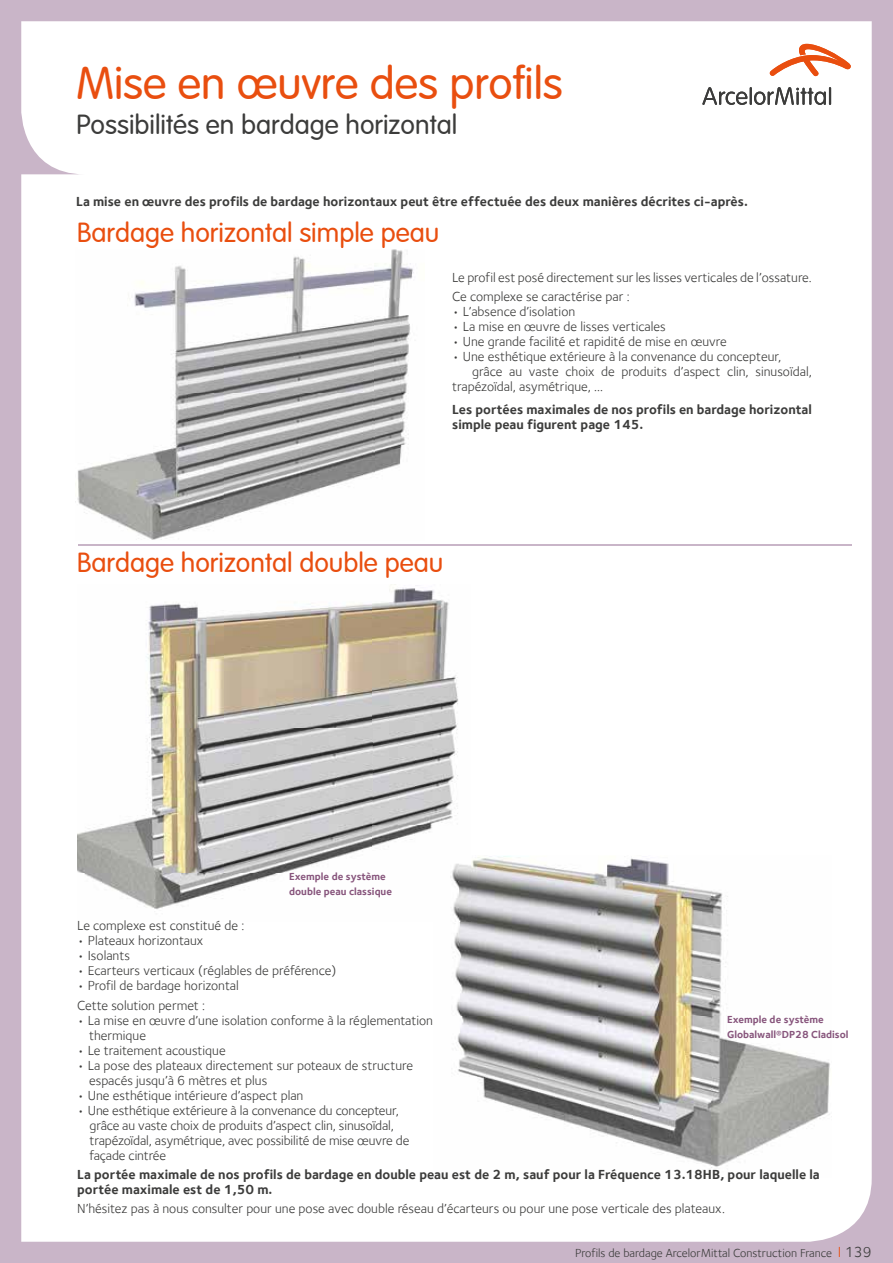
<style>
.page{position:relative;width:893px;height:1263px;background:#c9b5c8}
.page>*{position:absolute;margin:0;border:0;box-sizing:border-box;transform-origin:0 0}
.t1{font:300 45px "VAG Rounded";color:#e94e0f}
.t2{font:300 27px "VAG Rounded";color:#e94e0f}
.t3{font:300 27px "VAG Rounded";color:#3c3c3b}
.t4{font:13.5px/15px "Foundry Sterling";color:#3c3c3b}
.t5{font:700 13.5px/15px "Foundry Sterling";color:#3c3c3b}
.t6{font:12px "Foundry Sterling";color:#3c3c3b}
.t7{font:700 10.5px/15px "Foundry Sterling";color:#87557c}
.s1{font-size:15px;color:#e94e0f}
.s2{font-size:15px}
</style>
<div class="page">
<div style="left:21px;top:21px;width:851px;height:1221px;background:#fff"></div>
<img style="left:76px;top:247px;width:348px;height:294px">
<img style="left:79px;top:247px;width:345px;height:1px">
<img style="left:77px;top:585px;width:393px;height:336px">
<img style="left:434px;top:855px;width:397px;height:323px">
<img style="left:434px;top:855px;width:36px;height:66px">
<hr style="left:78px;top:544px;width:774px;height:2px;background:#c9b5c8">
<svg style="left:770px;top:44px;width:81px;height:32px;background:#f7c5b0"></svg>
<svg style="left:702px;top:87px;width:129px;height:18px;background:#b5b5b5"></svg>
<h1 class="t1" style="left:77px;top:57px;width:488px">Mise en œuvre des profils</h1>
<h2 class="t3" style="left:77px;top:109px;width:382px">Possibilités en bardage horizontal</h2>
<p class="t5" style="left:76px;top:193px;width:673px">La mise en œuvre des profils de bardage horizontaux peut être effectuée des deux manières décrites ci-après.</p>
<h2 class="t2" style="left:77px;top:217px;width:364px">Bardage horizontal simple peau</h2>
<p class="t4" style="left:452px;top:267px;width:361px;line-height:19.5px">Le profil est posé directement sur les lisses verticales de l’ossature.<br>Ce complexe se caractérise par :</p>
<p class="t4" style="left:452px;top:304px;width:125px">• L’absence d’isolation</p>
<p class="t4" style="left:452px;top:319px;width:215px">• La mise en œuvre de lisses verticales</p>
<p class="t4" style="left:452px;top:334px;width:276px">• Une grande facilité et rapidité de mise en œuvre</p>
<p class="t4" style="left:452px;top:349px;width:331px">• Une esthétique extérieure à la convenance du concepteur,</p>
<p class="t4" style="left:472px;top:364px;width:341px">grâce au vaste choix de produits d’aspect clin, sinusoïdal,</p>
<p class="t4" style="left:452px;top:379px;width:152px">trapézoïdal, asymétrique, ...</p>
<p class="t5" style="left:452px;top:401px;width:361px">Les portées maximales de nos profils en bardage horizontal simple peau figurent page 145.</p>
<h2 class="t2" style="left:77px;top:547px;width:368px">Bardage horizontal double peau</h2>
<p class="t7" style="left:289px;top:869px;width:104px">Exemple de système double peau classique</p>
<p class="t4" style="left:77px;top:918px;width:169px">Le complexe est constitué de :</p>
<p class="t4" style="left:77px;top:933px;width:128px">• Plateaux horizontaux</p>
<p class="t4" style="left:77px;top:948px;width:54px">• Isolants</p>
<p class="t4" style="left:77px;top:963px;width:261px">• Ecarteurs verticaux (réglables de préférence)</p>
<p class="t4" style="left:77px;top:976px;width:163px;line-height:19.5px">• Profil de bardage horizontal<br>Cette solution permet :</p>
<p class="t4" style="left:89px;top:1013px;width:346px;text-indent:-12px">• La mise en œuvre d’une isolation conforme à la réglementation thermique</p>
<p class="t4" style="left:77px;top:1043px;width:150px">• Le traitement acoustique</p>
<p class="t4" style="left:89px;top:1058px;width:326px;text-indent:-12px">• La pose des plateaux directement sur poteaux de structure espacés jusqu’à 6 mètres et plus</p>
<p class="t4" style="left:77px;top:1088px;width:228px">• Une esthétique intérieure d’aspect plan</p>
<p class="t4" style="left:90px;top:1103px;width:321px;text-indent:-12px">• Une esthétique extérieure à la convenance du concepteur, grâce au vaste choix de produits d’aspect clin, sinusoïdal, trapézoïdal, asymétrique, avec possibilité de mise œuvre de façade cintrée</p>
<p class="t7" style="left:727px;top:1012px;width:123px">Exemple de système<br>Globalwall®DP28 Cladisol</p>
<p class="t5" style="left:77px;top:1167px;width:744px">La portée maximale de nos profils de bardage en double peau est de 2 m, sauf pour la Fréquence 13.18HB, pour laquelle la portée maximale est de 1,50 m.</p>
<p class="t4" style="left:77px;top:1201px;width:649px">N’hésitez pas à nous consulter pour une pose avec double réseau d’écarteurs ou pour une pose verticale des plateaux.</p>
<p class="t6" style="left:575px;top:1246px;width:298px">Profils de bardage ArcelorMittal Construction France <span class="s1">I</span> <span class="s2">139</span></p>
</div>
